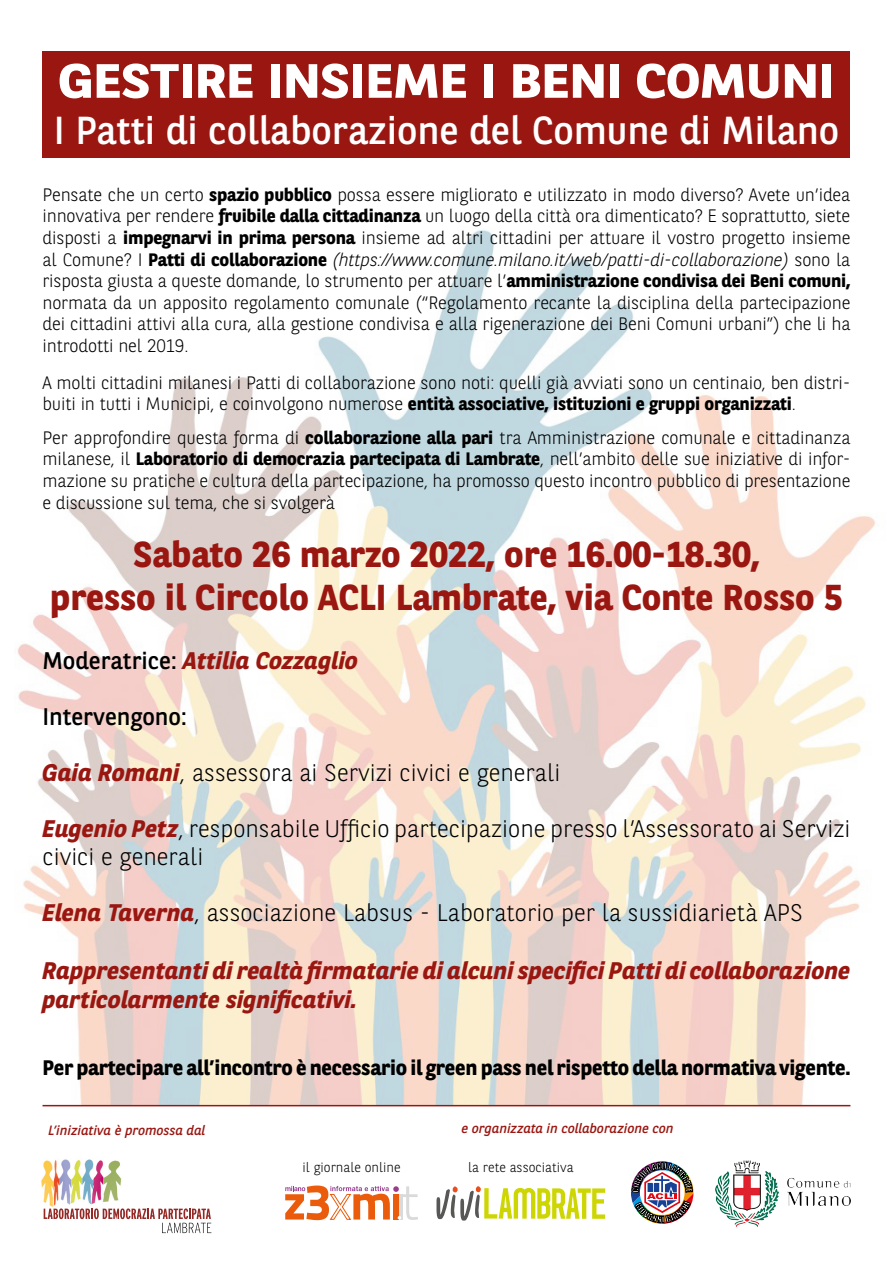
<style>
.page{position:relative;width:893px;height:1263px;background:#fff}
.page>*{position:absolute;margin:0;border:0;box-sizing:border-box;transform-origin:0 0}
.t1{font:700 48px "BNPP Sans";letter-spacing:-.015em;color:#fff;scale:1.15 1}
.t2{font:39px "BNPP Sans";color:#fff}
.t3{font:700 36px/43.2px "BNPP Sans";color:#9a1711;text-align:center}
.t4{font:300 24px/28.8px "BNPP Sans";color:#000}
.t5{font:italic 700 24px/28.8px "BNPP Sans";color:#9a1711}
.t6{font:24px "BNPP Sans";color:#000}
.t7{font:700 21px "BNPP Sans";letter-spacing:-.01em;color:#000}
.t8{font:300 18px/21.6px "BNPP Sans";letter-spacing:-.01em;color:#000;text-align:justify}
.t9{font:italic 13.5px "BNPP Sans";color:#9a1711}
.t10{font:300 13.5px "BNPP Sans";color:#000}
.s1{font-weight:700}
.s2{font-style:italic}
.s3{font-weight:400;font-style:normal;color:#000}
.s4{font-weight:700;font-style:italic;color:#9a1711}
</style>
<div class="page">
<img style="left:17px;top:230px;width:859px;height:876px">
<div style="left:43px;top:51px;width:807px;height:106px;background:#9a1711"></div>
<svg style="left:436px;top:1186px;width:169px;height:34px"></svg>
<svg style="left:285px;top:1185px;width:133px;height:35px"></svg>
<svg style="left:41px;top:1159px;width:170px;height:74px"></svg>
<hr style="left:43px;top:1105px;width:807px;height:1px;background:#9a1711">
<img style="left:738px;top:1160px;width:18px;height:9px">
<img style="left:631px;top:1161px;width:63px;height:63px">
<h1 class="t1" style="left:58px;top:48px;width:677px">GESTIRE INSIEME I BENI COMUNI</h1>
<h2 class="t2" style="left:54px;top:104px;width:787px">I Patti di collaborazione del Comune di Milano</h2>
<p class="t8" style="left:43px;top:183px;width:809px">Pensate che un certo <span class="s1">spazio pubblico</span> possa essere migliorato e utilizzato in modo diverso? Avete un’idea innovativa per rendere <span class="s1">fruibile dalla cittadinanza</span> un luogo della città ora dimenticato? E soprattutto, siete disposti a <span class="s1">impegnarvi in prima persona</span> insieme ad altri cittadini per attuare il vostro progetto insieme al Comune? I <span class="s1">Patti di collaborazione</span> <span class="s2">(https://www.comune.milano.it/web/patti-di-collaborazione)</span> sono la risposta giusta a queste domande, lo strumento per attuare l’<span class="s1">amministrazione condivisa dei Beni comuni, </span>normata da un apposito regolamento comunale (“Regolamento recante la disciplina della partecipazione dei cittadini attivi alla cura, alla gestione condivisa e alla rigenerazione dei Beni Comuni urbani”) che li ha introdotti nel 2019.</p>
<p class="t8" style="left:43px;top:371px;width:809px">A molti cittadini milanesi i Patti di collaborazione sono noti: quelli già avviati sono un centinaio, ben distri&shy;buiti in tutti i Municipi, e coinvolgono numerose <span class="s1">entità associative, istituzioni e gruppi organizzati</span>.</p>
<p class="t8" style="left:43px;top:426px;width:809px">Per approfondire questa forma di <span class="s1">collaborazione alla pari</span> tra Amministrazione comunale e cittadinanza milanese, il <span class="s1">Laboratorio di democrazia partecipata di Lambrate</span>, nell’ambito delle sue iniziative di infor&shy;mazione su pratiche e cultura della partecipazione, ha promosso questo incontro pubblico di presentazione e discussione sul tema, che si svolgerà</p>
<h3 class="t3" style="left:50px;top:532px;width:795px">Sabato 26 marzo 2022, ore 16.00-18.30,<br>presso il Circolo ACLI Lambrate, via Conte Rosso 5</h3>
<h3 class="t5" style="left:43px;top:645px;width:317px"><span class="s3">Moderatrice:</span> Attilia Cozzaglio</h3>
<h3 class="t6" style="left:43px;top:700px;width:146px">Intervengono:</h3>
<h3 class="t4" style="left:43px;top:757px;width:519px"><span class="s4">Gaia Romani</span>, assessora ai Servizi civici e generali</h3>
<h3 class="t4" style="left:43px;top:813px;width:809px"><span class="s4">Eugenio Petz</span>, responsabile Ufficio partecipazione presso l’Assessorato ai Servizi civici e generali</h3>
<h3 class="t4" style="left:43px;top:897px;width:762px"><span class="s4">Elena Taverna</span>, associazione Labsus - Laboratorio per la sussidiarietà APS</h3>
<h3 class="t5" style="left:43px;top:955px;width:809px">Rappresentanti di realtà firmatarie di alcuni specifici Patti di collaborazione particolarmente significativi.</h3>
<p class="t7" style="left:43px;top:1053px;width:809px">Per partecipare all’incontro è necessario il green pass nel rispetto della normativa vigente.</p>
<p class="t9" style="left:48px;top:1120px;width:158px">L’iniziativa è promossa dal</p>
<p class="t9" style="left:462px;top:1119px;width:213px">e organizzata in collaborazione con</p>
<p class="t10" style="left:303px;top:1158px;width:100px">il giornale online</p>
<p class="t10" style="left:468px;top:1158px;width:107px">la rete associativa</p>
</div>
